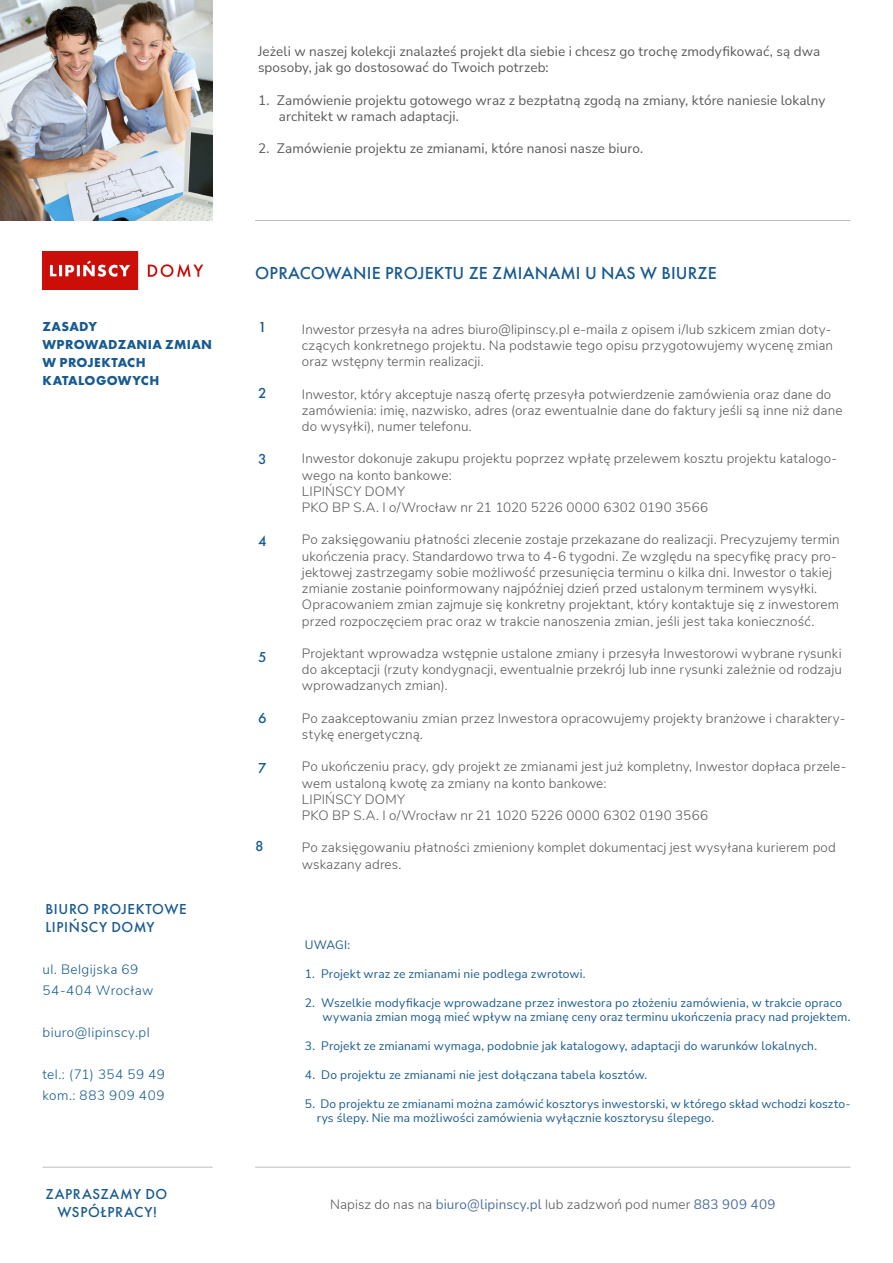
<style>
.page{position:relative;width:893px;height:1263px;background:#fff}
.page>*{position:absolute;margin:0;border:0;box-sizing:border-box;transform-origin:0 0}
.Styl_akapitowy_1{font:500 18px "Futura PT";letter-spacing:.01em;color:#195b90}
.Paragraph_Style_1{font:500 15px/18px "Futura PT";letter-spacing:.04em;color:#195b90;text-align:center}
.t1{font:300 13.5px/16.2px "Nunito Sans";letter-spacing:.005em;color:#57585a}
.Paragraph_Style_1-2{font:13.5px "Nunito Sans";letter-spacing:.01em;color:#57585a}
.t2{font:300 13.5px "Nunito Sans";letter-spacing:.035em;color:#195b90}
.t3{font:700 13.5px "Futura PT";letter-spacing:.025em;color:#195b90}
.Paragraph_Style_1-3{font:12px/14.4px "Nunito Sans";letter-spacing:.015em;color:#195b90}
.s1{font-weight:400;color:#4d6f9e}
</style>
<div class="page">
<img style="left:43px;top:251px;width:161px;height:39px">
<hr style="left:43px;top:1167px;width:170px;height:1px;background:#231f20">
<hr style="left:255px;top:1167px;width:595px;height:1px;background:#231f20">
<hr style="left:255px;top:220px;width:595px;height:1px;background:#231f20">
<img style="left:0;top:0;width:213px;height:220px">
<p class="t3" style="left:43px;top:317px;width:56px">ZASADY</p>
<p class="t3" style="left:43px;top:335px;width:171px">WPROWADZANIA ZMIAN</p>
<p class="t3" style="left:43px;top:353px;width:105px">W PROJEKTACH</p>
<p class="t3" style="left:43px;top:371px;width:118px">KATALOGOWYCH</p>
<p class="Paragraph_Style_1" style="left:45px;top:900px;width:143px">BIURO PROJEKTOWE</p>
<p class="Paragraph_Style_1" style="left:45px;top:918px;width:111px">LIPIŃSCY DOMY</p>
<p class="t2" style="left:43px;top:960px;width:97px">ul. Belgijska 69</p>
<p class="t2" style="left:43px;top:981px;width:112px">54-404 Wrocław</p>
<p class="t2" style="left:43px;top:1023px;width:109px">biuro@lipinscy.pl</p>
<p class="t2" style="left:43px;top:1065px;width:124px">tel.: (71) 354 59 49</p>
<p class="t2" style="left:43px;top:1086px;width:124px">kom.: 883 909 409</p>
<p class="Paragraph_Style_1" style="left:45px;top:1185px;width:123px">ZAPRASZAMY DO<br>WSPÓŁPRACY!</p>
<p class="Paragraph_Style_1-2" style="left:258px;top:42px;width:564px">Jeżeli w naszej kolekcji znalazłeś projekt dla siebie i chcesz go trochę zmodyfikować, są dwa</p>
<p class="Paragraph_Style_1-2" style="left:258px;top:58px;width:292px">sposoby, jak go dostosować do Twoich potrzeb:</p>
<p class="Paragraph_Style_1-2" style="left:258px;top:91px;width:569px">1. Zamówienie projektu gotowego wraz z bezpłatną zgodą na zmiany, które naniesie lokalny</p>
<p class="Paragraph_Style_1-2" style="left:279px;top:107px;width:181px">architekt w ramach adaptacji.</p>
<p class="Paragraph_Style_1-2" style="left:258px;top:139px;width:387px">2. Zamówienie projektu ze zmianami, które nanosi nasze biuro.</p>
<p class="Styl_akapitowy_1" style="left:255px;top:263px;width:463px">OPRACOWANIE PROJEKTU ZE ZMIANAMI U NAS W BIURZE</p>
<p class="Paragraph_Style_1" style="left:258px;top:318px;width:10px">1</p>
<p class="Paragraph_Style_1" style="left:258px;top:384px;width:10px">2</p>
<p class="Paragraph_Style_1" style="left:258px;top:450px;width:10px">3</p>
<p class="Paragraph_Style_1" style="left:258px;top:532px;width:10px">4</p>
<p class="Paragraph_Style_1" style="left:258px;top:648px;width:10px">5</p>
<p class="Paragraph_Style_1" style="left:258px;top:709px;width:10px">6</p>
<p class="Paragraph_Style_1" style="left:258px;top:759px;width:10px">7</p>
<p class="Paragraph_Style_1" style="left:255px;top:837px;width:10px">8</p>
<p class="t1" style="left:302px;top:320px;width:533px">Inwestor przesyła na adres biuro@lipinscy.pl e-maila z opisem i/lub szkicem zmian doty&shy;czących konkretnego projektu. Na podstawie tego opisu przygotowujemy wycenę zmian oraz wstępny termin realizacji.</p>
<p class="t1" style="left:302px;top:385px;width:542px">Inwestor, który akceptuje naszą ofertę przesyła potwierdzenie zamówienia oraz dane do zamówienia: imię, nazwisko, adres (oraz ewentualnie dane do faktury jeśli są inne niż dane do wysyłki), numer telefonu.</p>
<p class="t1" style="left:302px;top:450px;width:537px">Inwestor dokonuje zakupu projektu poprzez wpłatę przelewem kosztu projektu katalogo&shy;wego na konto bankowe:</p>
<p class="t1" style="left:302px;top:482px;width:105px">LIPIŃSCY DOMY</p>
<p class="t1" style="left:302px;top:498px;width:408px">PKO BP S.A. I o/Wrocław nr 21 1020 5226 0000 6302 0190 3566</p>
<p class="t1" style="left:302px;top:531px;width:539px">Po zaksięgowaniu płatności zlecenie zostaje przekazane do realizacji. Precyzujemy termin ukończenia pracy. Standardowo trwa to 4-6 tygodni. Ze względu na specyfikę pracy pro&shy;jektowej zastrzegamy sobie możliwość przesunięcia terminu o kilka dni. Inwestor o takiej zmianie zostanie poinformowany najpóźniej dzień przed ustalonym terminem wysyłki.<br>Opracowaniem zmian zajmuje się konkretny projektant, który kontaktuje się z inwestorem przed rozpoczęciem prac oraz w trakcie nanoszenia zmian, jeśli jest taka konieczność.</p>
<p class="t1" style="left:302px;top:644px;width:541px;text-align:justify">Projektant wprowadza wstępnie ustalone zmiany i przesyła Inwestorowi wybrane rysunki do akceptacji (rzuty kondygnacji, ewentualnie przekrój lub inne rysunki zależnie od rodzaju wprowadzanych zmian).</p>
<p class="t1" style="left:302px;top:709px;width:545px">Po zaakceptowaniu zmian przez Inwestora opracowujemy projekty branżowe i charaktery&shy;stykę energetyczną.</p>
<p class="t1" style="left:302px;top:758px;width:546px">Po ukończeniu pracy, gdy projekt ze zmianami jest już kompletny, Inwestor dopłaca przele&shy;wem ustaloną kwotę za zmiany na konto bankowe:</p>
<p class="t1" style="left:302px;top:790px;width:105px">LIPIŃSCY DOMY</p>
<p class="t1" style="left:302px;top:806px;width:408px">PKO BP S.A. I o/Wrocław nr 21 1020 5226 0000 6302 0190 3566</p>
<p class="t1" style="left:302px;top:839px;width:535px">Po zaksięgowaniu płatności zmieniony komplet dokumentacj jest wysyłana kurierem pod wskazany adres.</p>
<p class="Paragraph_Style_1-3" style="left:305px;top:937px;width:47px">UWAGI:</p>
<p class="Paragraph_Style_1-3" style="left:305px;top:966px;width:282px">1. Projekt wraz ze zmianami nie podlega zwrotowi.</p>
<p class="Paragraph_Style_1-3" style="left:305px;top:995px;width:539px">2. Wszelkie modyfikacje wprowadzane przez inwestora po złożeniu zamówienia, w trakcie opraco</p>
<p class="Paragraph_Style_1-3" style="left:322px;top:1009px;width:530px">wywania zmian mogą mieć wpływ na zmianę ceny oraz terminu ukończenia pracy nad projektem.</p>
<p class="Paragraph_Style_1-3" style="left:305px;top:1038px;width:514px">3. Projekt ze zmianami wymaga, podobnie jak katalogowy, adaptacji do warunków lokalnych.</p>
<p class="Paragraph_Style_1-3" style="left:305px;top:1067px;width:344px">4. Do projektu ze zmianami nie jest dołączana tabela kosztów.</p>
<p class="Paragraph_Style_1-3" style="left:317px;top:1096px;width:535px;text-indent:-12px">5. Do projektu ze zmianami można zamówić kosztorys inwestorski, w którego skład wchodzi koszto&shy;rys ślepy. Nie ma możliwości zamówienia wyłącznie kosztorysu ślepego.</p>
<p class="t1" style="left:330px;top:1195px;width:447px">Napisz do nas na <span class="s1">biuro@lipinscy.pl</span> lub zadzwoń pod numer <span class="s1">883 909 409</span></p>
</div>
